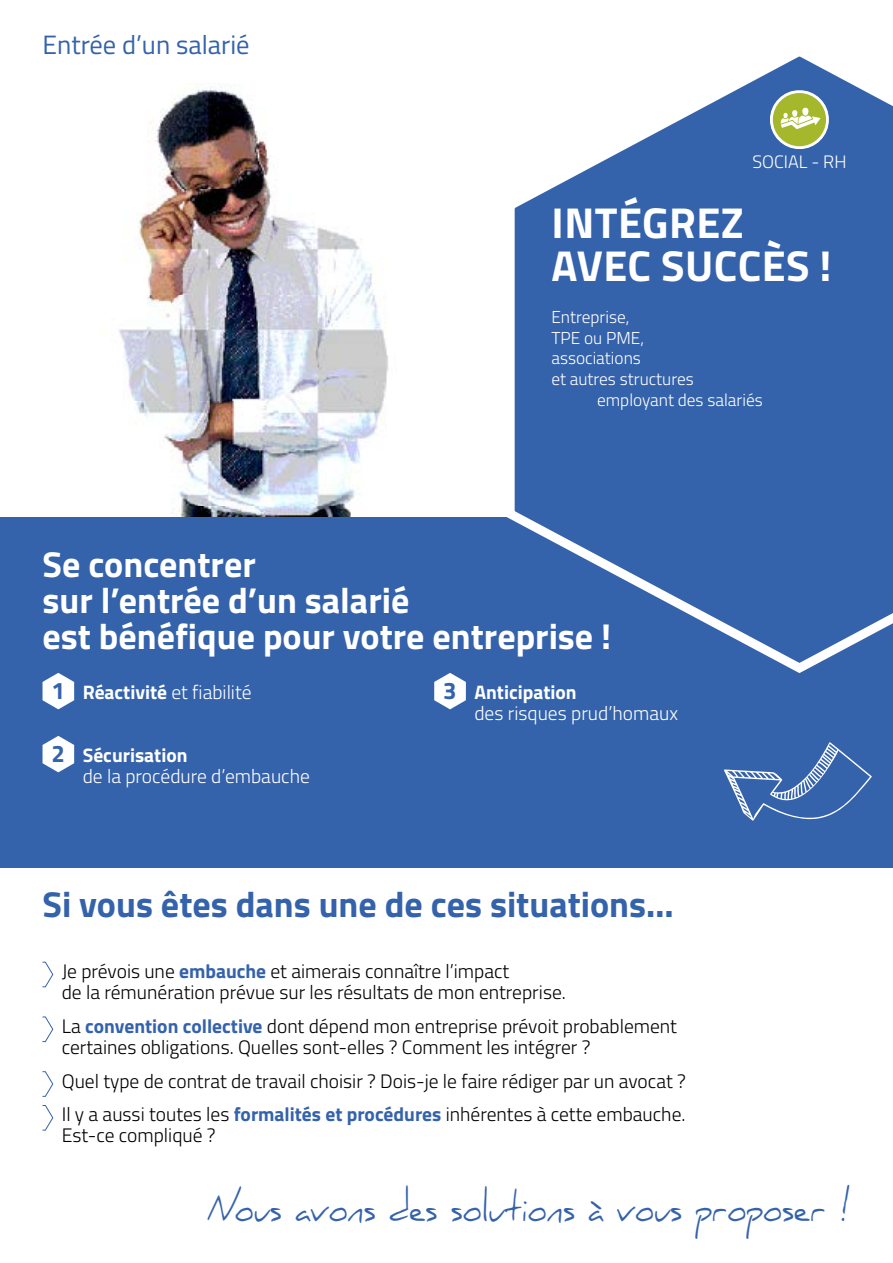
<style>
.page{position:relative;width:893px;height:1263px;background:#fff}
.page>*{position:absolute;margin:0;border:0;box-sizing:border-box;transform-origin:0 0}
.t1{font:700 43.35px/43.3px "Titillium";letter-spacing:.01em;color:#fff}
.t2{font:39.3px "Daniel";color:#3462ab;scale:.8 1}
.t3{font:700 36px/36px "Titillium";color:#fff}
.t4{font:700 36px "Titillium";color:#3462ab}
.t5{font:26.55px "Titillium";color:#3462ab}
.t6{font:300 19.5px/21px "Titillium";color:#000}
.t7{font:300 19.5px/21px "Titillium";color:#fff}
.t8{font:300 18px "Titillium";color:#fff}
.t9{font:300 17.25px "Titillium";color:#fff}
.s1{font-weight:700;font-size:24px;color:#3462ab}
.s2{font-weight:700}
.s3{font-weight:700;color:#3462ab}
</style>
<div class="page">
<img style="left:118px;top:84px;width:271px;height:433px">
<div style="left:0;top:517px;width:893px;height:350px;background:#3462ab"></div>
<svg style="left:43px;top:673px;width:31px;height:36px"></svg>
<svg style="left:43px;top:736px;width:31px;height:36px"></svg>
<svg style="left:434px;top:673px;width:32px;height:36px"></svg>
<svg style="left:724px;top:742px;width:148px;height:79px"></svg>
<svg style="left:507px;top:56px;width:386px;height:617px"></svg>
<div style="left:551px;top:205px;width:333px;height:293px;background:#3462ab"></div>
<svg style="left:42px;top:961px;width:12px;height:26px"></svg>
<svg style="left:42px;top:1016px;width:12px;height:26px"></svg>
<svg style="left:42px;top:1071px;width:12px;height:26px"></svg>
<svg style="left:42px;top:1105px;width:12px;height:26px"></svg>
<svg style="left:770px;top:90px;width:59px;height:59px"></svg>
<h3 class="t5" style="left:43px;top:25px;width:209px">Entrée d’un salarié</h3>
<p class="t8" style="left:752px;top:148px;width:96px">SOCIAL - RH</p>
<h1 class="t1" style="left:552px;top:199px;width:281px">INTÉGREZ<br>AVEC SUCCÈS !</h1>
<p class="t9" style="left:551px;top:304px;width:80px">Entreprise,</p>
<p class="t9" style="left:551px;top:325px;width:94px">TPE ou PME,</p>
<p class="t9" style="left:551px;top:346px;width:91px">associations</p>
<p class="t9" style="left:551px;top:367px;width:144px">et autres structures</p>
<p class="t9" style="left:597px;top:387px;width:167px">employant des salariés</p>
<h3 class="t3" style="left:43px;top:544px;width:570px">Se concentrer<br>sur l’entrée d’un salarié<br>est bénéfique pour votre entreprise !</h3>
<p class="t7" style="left:52px;top:681px;width:202px"><span class="s1">1</span> <span class="s2">Réactivité</span> et fiabilité</p>
<p class="t7" style="left:474px;top:681px;width:205px;text-indent:-31px"><span class="s1">3</span> <span class="s2">Anticipation<br></span>des risques prud’homaux</p>
<p class="t7" style="left:83px;top:744px;width:229px;text-indent:-31px"><span class="s1">2</span> <span class="s2">Sécurisation<br></span>de la procédure d’embauche</p>
<h3 class="t4" style="left:43px;top:877px;width:633px">Si vous êtes dans une de ces situations…</h3>
<p class="t6" style="left:62px;top:960px;width:506px">Je prévois une <span class="s3">embauche</span> et aimerais connaître l’impact<br>de la rémunération prévue sur les résultats de mon entreprise.</p>
<p class="t6" style="left:62px;top:1015px;width:617px">La <span class="s3">convention collective</span> dont dépend mon entreprise prévoit probablement certaines obligations. Quelles sont-elles ? Comment les intégrer ?</p>
<p class="t6" style="left:62px;top:1063px;width:626px;line-height:33.8px">Quel type de contrat de travail choisir ? Dois-je le faire rédiger par un avocat ?<br>Il y a aussi toutes les <span class="s3">formalités et procédures</span> inhérentes à cette embauche.</p>
<p class="t6" style="left:62px;top:1124px;width:155px">Est-ce compliqué ?</p>
<h2 class="t2" style="left:207px;top:1184px;width:806px">Nous avons des solutions à vous proposer !</h2>
</div>
